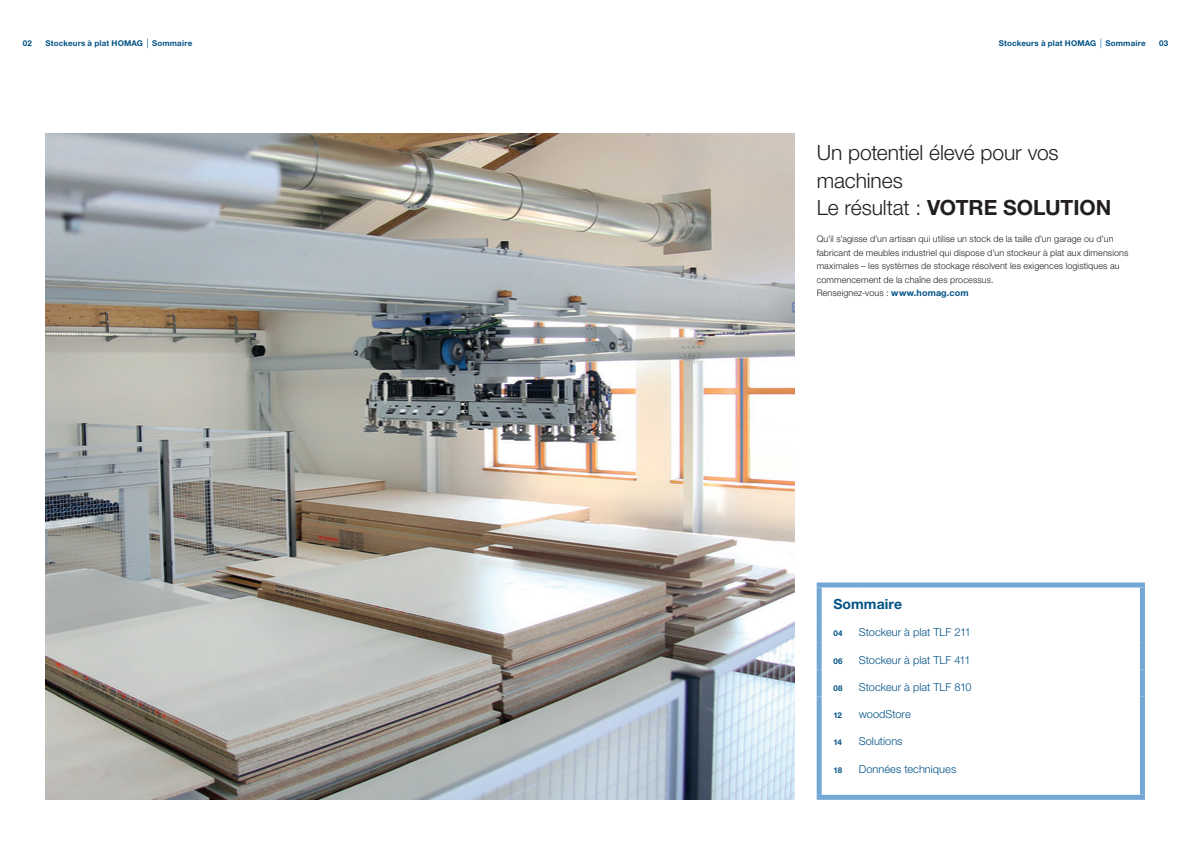
<style>
.page{position:relative;width:1191px;height:842px;background:#fff}
.page>*{position:absolute;margin:0;border:0;box-sizing:border-box;transform-origin:0 0}
._01_Headline_21pt_25{font:300 21px/27.2px "Helvetica Neue LTW1 G";letter-spacing:-.005em;color:#231f20}
._06_Tabelle_Blau_Pag{font:700 14px "Helvetica Neue LTW1 G";letter-spacing:.005em;color:#005285}
._06_Tabelle_Blau_Cop{font:300 11px "Helvetica Neue LTW1 G";color:#005285}
._03_Copy_9pt_light{font:300 9px/13.6px "Helvetica Neue LTW1 G";letter-spacing:.01em;color:#231f20}
.Musterseiten_Rubrike{font:700 8px "Helvetica Neue LTW1 G";letter-spacing:.02em;color:#005285}
._06_Tabelle_Blau_Pag-2{font:700 8px "Helvetica Neue LTW1 G";letter-spacing:.01em;color:#005285}
.s1{font-weight:700}
.s2{font-weight:700;color:#005285}
</style>
<div class="page">
<img style="left:45px;top:133px;width:749px;height:667px">
<svg style="left:821px;top:587px;width:319px;height:208px"></svg>
<div style="left:1140px;top:587px;width:5px;height:32px;background:#74a7d5"></div>
<div style="left:816px;top:582px;width:40px;height:5px;background:#74a7d5"></div>
<div style="left:816px;top:587px;width:5px;height:32px;background:#74a7d5"></div>
<div style="left:856px;top:582px;width:289px;height:5px;background:#74a7d5"></div>
<div style="left:816px;top:619px;width:5px;height:23px;background:#74a7d5"></div>
<div style="left:1140px;top:619px;width:5px;height:23px;background:#74a7d5"></div>
<div style="left:816px;top:642px;width:5px;height:27px;background:#74a7d5"></div>
<div style="left:1140px;top:642px;width:5px;height:27px;background:#74a7d5"></div>
<div style="left:816px;top:669px;width:5px;height:27px;background:#74a7d5"></div>
<div style="left:1140px;top:669px;width:5px;height:27px;background:#74a7d5"></div>
<div style="left:816px;top:696px;width:5px;height:99px;background:#74a7d5"></div>
<div style="left:1140px;top:696px;width:5px;height:99px;background:#74a7d5"></div>
<div style="left:816px;top:795px;width:40px;height:5px;background:#74a7d5"></div>
<div style="left:856px;top:795px;width:289px;height:5px;background:#74a7d5"></div>
<p class="Musterseiten_Rubrike" style="left:23px;top:39px;width:11px">02</p>
<p class="Musterseiten_Rubrike" style="left:45px;top:39px;width:148px">Stockeurs à plat HOMAG Sommaire</p>
<p class="Musterseiten_Rubrike" style="left:998px;top:39px;width:148px">Stockeurs à plat HOMAG Sommaire</p>
<p class="Musterseiten_Rubrike" style="left:1159px;top:39px;width:11px">03</p>
<p class="_01_Headline_21pt_25" style="left:816px;top:139px;width:296px">Un potentiel élevé pour vos machines<br>Le résultat : <span class="s1">VOTRE SOLUTION</span></p>
<p class="_03_Copy_9pt_light" style="left:816px;top:232px;width:313px">Qu’il s’agisse d’un artisan qui utilise un stock de la taille d’un garage ou d’un fabricant de meubles industriel qui dispose d’un stockeur à plat aux dimensions maximales – les systèmes de stockage résolvent les exigences logistiques au commencement de la chaîne des processus.</p>
<p class="_03_Copy_9pt_light" style="left:816px;top:286px;width:153px">Renseignez-vous : <span class="s2">www.homag.com</span></p>
<p class="_06_Tabelle_Blau_Pag" style="left:833px;top:596px;width:70px">Sommaire</p>
<p class="_06_Tabelle_Blau_Pag-2" style="left:833px;top:629px;width:11px">04</p>
<p class="_06_Tabelle_Blau_Cop" style="left:859px;top:626px;width:114px">Stockeur à plat TLF 211</p>
<p class="_06_Tabelle_Blau_Pag-2" style="left:833px;top:656px;width:11px">06</p>
<p class="_06_Tabelle_Blau_Cop" style="left:859px;top:653px;width:113px">Stockeur à plat TLF 411</p>
<p class="_06_Tabelle_Blau_Pag-2" style="left:833px;top:683px;width:11px">08</p>
<p class="_06_Tabelle_Blau_Cop" style="left:859px;top:680px;width:114px">Stockeur à plat TLF 810</p>
<p class="_06_Tabelle_Blau_Pag-2" style="left:833px;top:710px;width:10px">12</p>
<p class="_06_Tabelle_Blau_Pag-2" style="left:833px;top:737px;width:10px">14</p>
<p class="_06_Tabelle_Blau_Pag-2" style="left:833px;top:765px;width:10px">18</p>
<p class="_06_Tabelle_Blau_Cop" style="left:859px;top:707px;width:53px">woodStore</p>
<p class="_06_Tabelle_Blau_Cop" style="left:859px;top:735px;width:45px">Solutions</p>
<p class="_06_Tabelle_Blau_Cop" style="left:859px;top:762px;width:99px">Données techniques</p>
</div>
